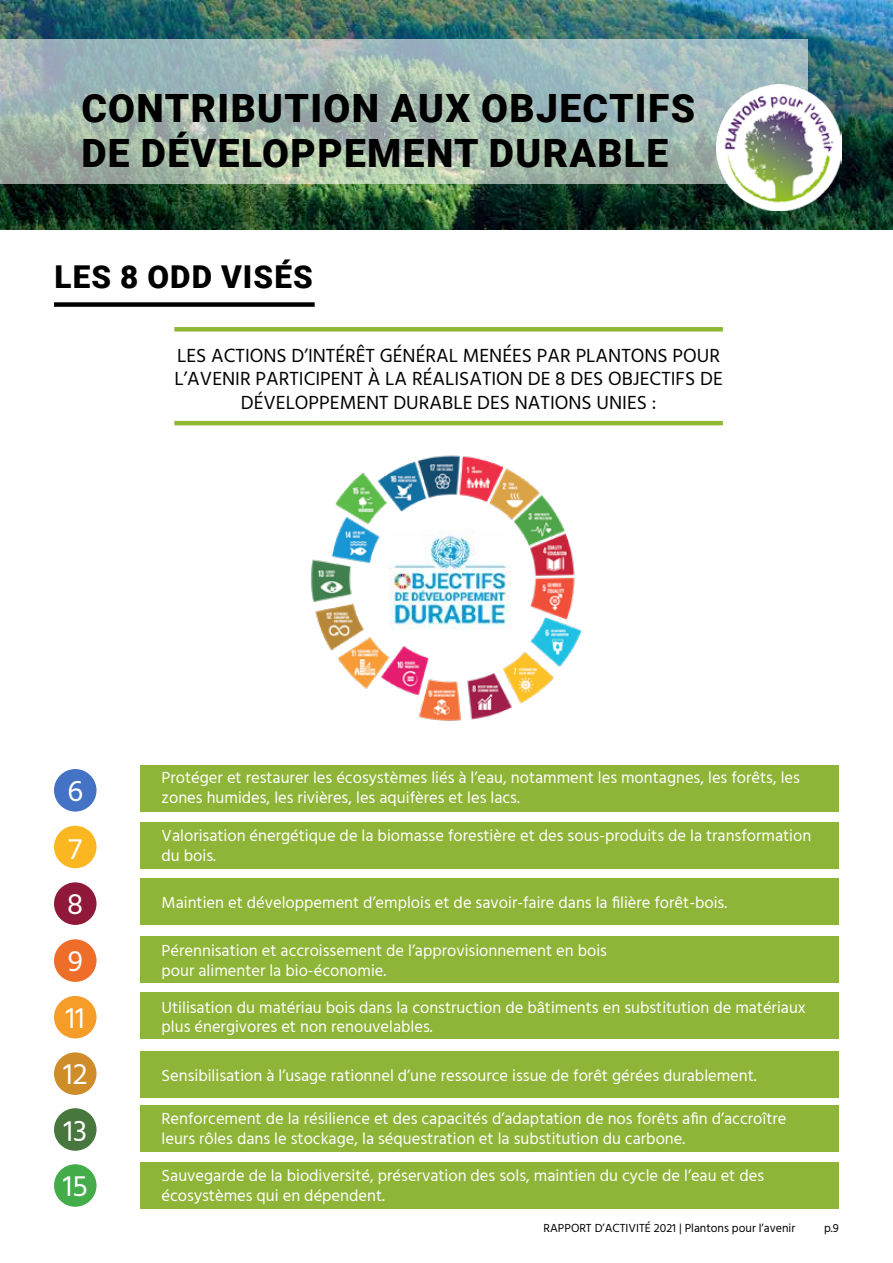
<style>
.page{position:relative;width:893px;height:1263px;background:#fff}
.page>*{position:absolute;margin:0;border:0;box-sizing:border-box;transform-origin:0 0}
.t1{font:900 39px/45px "Roboto";letter-spacing:.035em;color:#000}
.t2{font:900 31.5px "Roboto";letter-spacing:.035em;color:#000}
.t3{font:30px/56.2px "Hind Vadodara";color:#fff}
.t4{font:19.5px/23.4px "Hind Vadodara";color:#000;text-align:center}
.t5{font:16.5px/19.8px "Hind Vadodara";color:#fff}
.t6{font:12px "Hind Vadodara";color:#000}
</style>
<div class="page">
<img style="left:0;top:0;width:893px;height:230px">
<div style="left:54px;top:302px;width:261px;height:5px;background:#000"></div>
<hr style="left:174px;top:421px;width:549px;height:4px;background:#90b833">
<div style="left:174px;top:327px;width:549px;height:5px;background:#90b833"></div>
<img style="left:311px;top:455px;width:271px;height:266px">
<img style="left:390px;top:530px;width:120px;height:100px">
<div style="left:0;top:39px;width:807px;height:145px;background:#fff;opacity:.57"></div>
<img style="left:716px;top:84px;width:126px;height:126px">
<div style="left:140px;top:822px;width:699px;height:46px;background:#8fb538"></div>
<div style="left:140px;top:878px;width:699px;height:47px;background:#8fb538"></div>
<div style="left:140px;top:937px;width:699px;height:46px;background:#8fb538"></div>
<div style="left:140px;top:992px;width:699px;height:46px;background:#8fb538"></div>
<div style="left:140px;top:1051px;width:699px;height:47px;background:#8fb538"></div>
<div style="left:140px;top:1105px;width:699px;height:47px;background:#8fb538"></div>
<div style="left:140px;top:1162px;width:699px;height:47px;background:#8fb538"></div>
<div style="left:140px;top:765px;width:699px;height:46px;background:#8fb538"></div>
<div style="left:54px;top:826px;width:43px;height:42px;background:#fab722;border-radius:50%"></div>
<div style="left:54px;top:882px;width:43px;height:43px;background:#901839;border-radius:50%"></div>
<div style="left:54px;top:939px;width:43px;height:43px;background:#ed6d29;border-radius:50%"></div>
<div style="left:54px;top:996px;width:43px;height:42px;background:#f59c29;border-radius:50%"></div>
<div style="left:54px;top:1052px;width:43px;height:43px;background:#cf8d2a;border-radius:50%"></div>
<div style="left:54px;top:1108px;width:43px;height:43px;background:#48773e;border-radius:50%"></div>
<div style="left:54px;top:1164px;width:43px;height:43px;background:#44ad4a;border-radius:50%"></div>
<div style="left:54px;top:769px;width:43px;height:42px;background:#4472c4;border-radius:50%"></div>
<h1 class="t1" style="left:81px;top:84px;width:615px">CONTRIBUTION AUX OBJECTIFS<br>DE DÉVELOPPEMENT DURABLE</h1>
<h2 class="t2" style="left:55px;top:254px;width:260px">LES 8 ODD VISÉS</h2>
<p class="t4" style="left:174px;top:344px;width:550px">LES ACTIONS D’INTÉRÊT GÉNÉRAL MENÉES PAR PLANTONS POUR<br>L’AVENIR PARTICIPENT À LA RÉALISATION DE 8 DES OBJECTIFS DE<br>DÉVELOPPEMENT DURABLE DES NATIONS UNIES :</p>
<h3 class="t3" style="left:67px;top:763px;width:17px">6</h3>
<h3 class="t3" style="left:63px;top:820px;width:26px">7<br>8<br>9<br>11<br>12<br>13<br>15</h3>
<p class="t5" style="left:162px;top:768px;width:640px">Protéger et restaurer les écosystèmes liés à l’eau, notamment les montagnes, les forêts, les zones humides, les rivières, les aquifères et les lacs.</p>
<p class="t5" style="left:162px;top:826px;width:651px">Valorisation énergétique de la biomasse forestière et des sous-produits de la transformation du bois.</p>
<p class="t5" style="left:162px;top:892px;width:567px">Maintien et développement d’emplois et de savoir-faire dans la filière forêt-bois.</p>
<p class="t5" style="left:162px;top:941px;width:447px">Pérennisation et accroissement de l’approvisionnement en bois pour alimenter la bio-économie.</p>
<p class="t5" style="left:162px;top:997px;width:646px">Utilisation du matériau bois dans la construction de bâtiments en substitution de matériaux plus énergivores et non renouvelables.</p>
<p class="t5" style="left:162px;top:1065px;width:597px">Sensibilisation à l’usage rationnel d’une ressource issue de forêt gérées durablement.</p>
<p class="t5" style="left:162px;top:1108px;width:626px">Renforcement de la résilience et des capacités d’adaptation de nos forêts afin d’accroître leurs rôles dans le stockage, la séquestration et la substitution du carbone.</p>
<p class="t5" style="left:162px;top:1165px;width:604px">Sauvegarde de la biodiversité, préservation des sols, maintien du cycle de l’eau et des écosystèmes qui en dépendent.</p>
<p class="t6" style="left:544px;top:1220px;width:253px">RAPPORT D’ACTIVITÉ 2021 | Plantons pour l’avenir</p>
<p class="t6" style="left:824px;top:1220px;width:16px">p.9</p>
</div>
